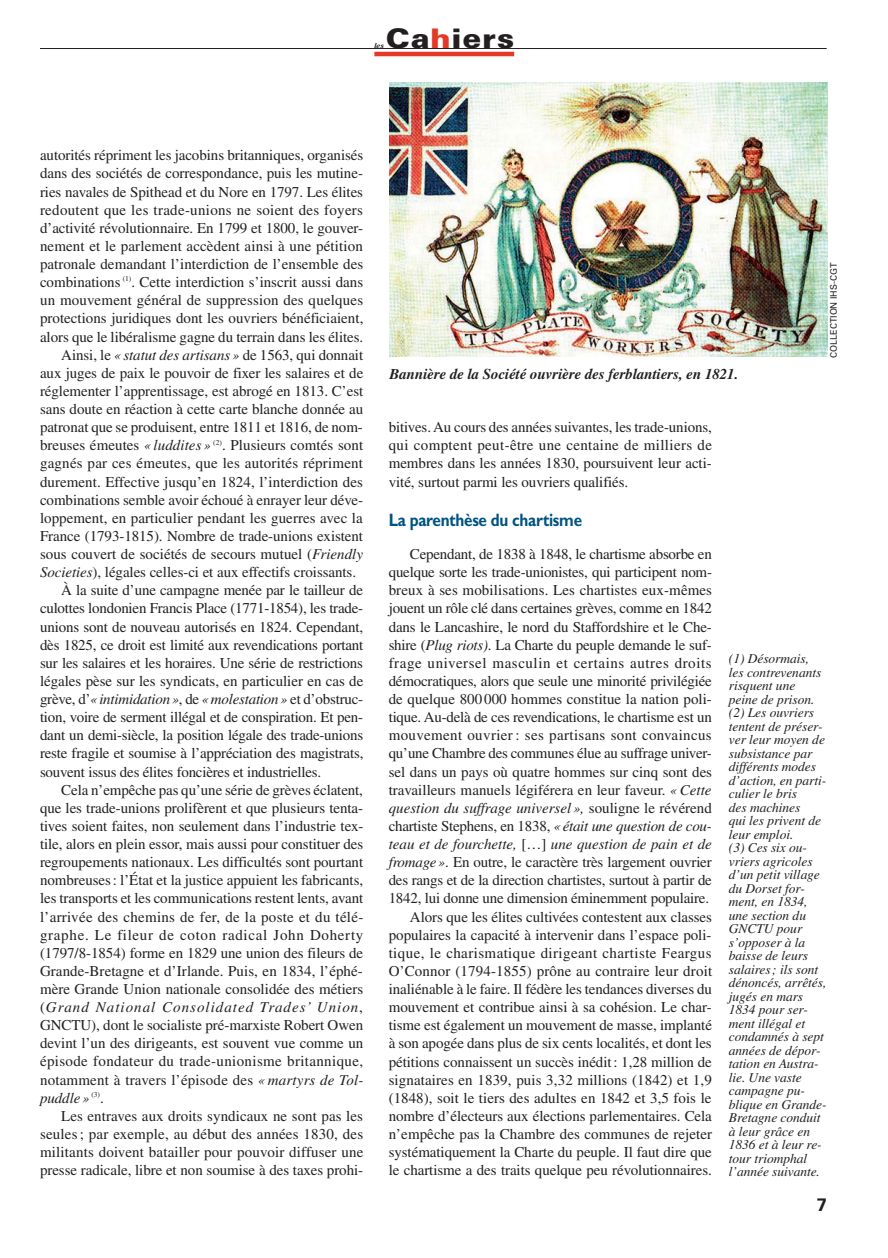
<style>
.page{position:relative;width:888px;height:1258px;background:#fff}
.page>*{position:absolute;margin:0;border:0;box-sizing:border-box;transform-origin:0 0}
.t1{font:900 27px "Univers";letter-spacing:.02em;color:#231f20;scale:1.15 1}
.t2{font:700 18px "Gill Sans";letter-spacing:-.015em;color:#005380;scale:.85 1}
.t3{font:700 18px "Univers";color:#231f20}
.t4{font:15px/18.1px "Times";letter-spacing:-.005em;color:#231f20;text-align:justify}
.t5{font:15px "Times";letter-spacing:.02em;color:#231f20}
.t6{font:15px "Times";letter-spacing:.015em;color:#231f20}
.t7{font:italic 15px "Times";letter-spacing:-.015em;color:#231f20}
.t8{font:italic 15px "Times";letter-spacing:.05em;color:#231f20}
.t9{font:italic 700 15px "Times";letter-spacing:-.005em;color:#231f20}
.t10{font:15px "Times";letter-spacing:.025em;color:#231f20}
.t11{font:15px "Times";letter-spacing:.045em;color:#231f20}
.t12{font:italic 13.5px/13.5px "Times";letter-spacing:-.005em;color:#231f20}
.t13{font:9px "Univers";letter-spacing:-.005em;color:#231f20}
.t14{font:italic 700 7.5px "Garamond";color:#231f20}
.s1{color:#e43926}
.s2{font-style:italic}
.s3{font-style:normal}
</style>
<div class="page">
<hr style="left:374px;top:52px;width:140px;height:4px;background:#e43926">
<hr style="left:40px;top:48px;width:787px;height:1px;background:#231f20">
<img style="left:390px;top:83px;width:437px;height:273px">
<h1 class="t1" style="left:386px;top:28px;width:113px">Ca<span class="s1">h</span>iers</h1>
<p class="t14" style="left:374px;top:42px;width:11px">les</p>
<p class="t4" style="left:40px;top:148px;width:325px">autorités répriment les jacobins britanniques, organisés</p>
<p class="t4" style="left:40px;top:166px;width:324px">dans des sociétés de correspondance, puis les mutine-</p>
<p class="t4" style="left:40px;top:184px;width:325px">ries navales de Spithead et du Nore en 1797. Les élites</p>
<p class="t5" style="left:40px;top:204px;width:325px">redoutent que les trade-unions ne soient des foyers</p>
<p class="t4" style="left:40px;top:220px;width:325px">d’activité révolutionnaire. En 1799 et 1800, le gouver-</p>
<p class="t4" style="left:40px;top:238px;width:324px">nement et le parlement accèdent ainsi à une pétition</p>
<p class="t4" style="left:40px;top:256px;width:325px">patronale demandant l’interdiction de l’ensemble des</p>
<p class="t4" style="left:40px;top:274px;width:325px">combinations <sup>(1)</sup>. Cette interdiction s’inscrit aussi dans</p>
<p class="t4" style="left:40px;top:293px;width:325px">un mouvement général de suppression des quelques</p>
<p class="t4" style="left:40px;top:311px;width:325px">protections juridiques dont les ouvriers bénéficiaient,</p>
<p class="t4" style="left:40px;top:329px;width:325px">alors que le libéralisme gagne du terrain dans les élites.</p>
<p class="t4" style="left:61px;top:347px;width:303px">Ainsi, le <span class="s2">« statut des artisans »</span> de 1563, qui donnait</p>
<p class="t4" style="left:40px;top:365px;width:325px">aux juges de paix le pouvoir de fixer les salaires et de</p>
<p class="t4" style="left:40px;top:383px;width:325px">réglementer l’apprentissage, est abrogé en 1813. C’est</p>
<p class="t4" style="left:40px;top:401px;width:325px">sans doute en réaction à cette carte blanche donnée au</p>
<p class="t4" style="left:40px;top:419px;width:324px">patronat que se produisent, entre 1811 et 1816, de nom-</p>
<p class="t4" style="left:40px;top:438px;width:325px">breuses émeutes <span class="s2">« luddites »</span> <sup>(2)</sup>. Plusieurs comtés sont</p>
<p class="t6" style="left:40px;top:458px;width:325px">gagnés par ces émeutes, que les autorités répriment</p>
<p class="t4" style="left:40px;top:474px;width:324px">durement. Effective jusqu’en 1824, l’interdiction des</p>
<p class="t4" style="left:40px;top:492px;width:325px">combinations semble avoir échoué à enrayer leur déve-</p>
<p class="t4" style="left:40px;top:510px;width:324px">loppement, en particulier pendant les guerres avec la</p>
<p class="t4" style="left:40px;top:528px;width:325px">France (1793-1815). Nombre de trade-unions existent</p>
<p class="t4" style="left:40px;top:546px;width:325px">sous couvert de sociétés de secours mutuel (<span class="s2">Friendly</span></p>
<p class="t4" style="left:40px;top:564px;width:318px"><span class="s2">Societies</span>), légales celles-ci et aux effectifs croissants.</p>
<p class="t4" style="left:61px;top:583px;width:303px">À la suite d’une campagne menée par le tailleur de</p>
<p class="t4" style="left:40px;top:601px;width:325px">culottes londonien Francis Place (1771-1854), les trade-</p>
<p class="t4" style="left:40px;top:619px;width:325px">unions sont de nouveau autorisés en 1824. Cependant,</p>
<p class="t4" style="left:40px;top:637px;width:325px">dès 1825, ce droit est limité aux revendications portant</p>
<p class="t4" style="left:40px;top:655px;width:324px">sur les salaires et les horaires. Une série de restrictions</p>
<p class="t4" style="left:40px;top:673px;width:325px">légales pèse sur les syndicats, en particulier en cas de</p>
<p class="t7" style="left:40px;top:693px;width:325px"><span class="s3">grève, d’</span>« intimidation »<span class="s3">, de</span> « molestation » <span class="s3">et d’obstruc-</span></p>
<p class="t4" style="left:40px;top:709px;width:325px">tion, voire de serment illégal et de conspiration. Et pen-</p>
<p class="t4" style="left:40px;top:727px;width:325px">dant un demi-siècle, la position légale des trade-unions</p>
<p class="t4" style="left:40px;top:746px;width:325px">reste fragile et soumise à l’appréciation des magistrats,</p>
<p class="t4" style="left:40px;top:764px;width:283px">souvent issus des élites foncières et industrielles.</p>
<p class="t4" style="left:61px;top:782px;width:303px">Cela n’empêche pas qu’une série de grèves éclatent,</p>
<p class="t4" style="left:40px;top:800px;width:325px">que les trade-unions prolifèrent et que plusieurs tenta-</p>
<p class="t4" style="left:40px;top:818px;width:325px">tives soient faites, non seulement dans l’industrie tex-</p>
<p class="t4" style="left:40px;top:836px;width:325px">tile, alors en plein essor, mais aussi pour constituer des</p>
<p class="t4" style="left:40px;top:854px;width:325px">regroupements nationaux. Les difficultés sont pourtant</p>
<p class="t4" style="left:40px;top:872px;width:325px">nombreuses : l’État et la justice appuient les fabricants,</p>
<p class="t4" style="left:40px;top:891px;width:325px">les transports et les communications restent lents, avant</p>
<p class="t5" style="left:40px;top:911px;width:325px">l’arrivée des chemins de fer, de la poste et du télé-</p>
<p class="t11" style="left:40px;top:929px;width:325px">graphe. Le fileur de coton radical John Doherty</p>
<p class="t4" style="left:40px;top:945px;width:325px">(1797/8-1854) forme en 1829 une union des fileurs de</p>
<p class="t4" style="left:40px;top:963px;width:324px">Grande-Bretagne et d’Irlande. Puis, en 1834, l’éphé-</p>
<p class="t4" style="left:40px;top:981px;width:325px">mère Grande Union nationale consolidée des métiers</p>
<p class="t8" style="left:40px;top:1001px;width:325px"><span class="s3">(</span>Grand National Consolidated Trades’ Union<span class="s3">,</span></p>
<p class="t4" style="left:40px;top:1017px;width:325px">GNCTU), dont le socialiste pré-marxiste Robert Owen</p>
<p class="t4" style="left:40px;top:1036px;width:325px">devint l’un des dirigeants, est souvent vue comme un</p>
<p class="t10" style="left:40px;top:1056px;width:325px">épisode fondateur du trade-unionisme britannique,</p>
<p class="t4" style="left:40px;top:1072px;width:325px">notamment à travers l’épisode des <span class="s2">« martyrs de Tol-</span></p>
<p class="t8" style="left:40px;top:1092px;width:65px">puddle » <sup>(3)</sup><span class="s3">.</span></p>
<p class="t4" style="left:61px;top:1108px;width:303px">Les entraves aux droits syndicaux ne sont pas les</p>
<p class="t6" style="left:40px;top:1129px;width:325px">seules ; par exemple, au début des années 1830, des</p>
<p class="t4" style="left:40px;top:1144px;width:325px">militants doivent batailler pour pouvoir diffuser une</p>
<p class="t4" style="left:40px;top:1163px;width:325px">presse radicale, libre et non soumise à des taxes prohi-</p>
<p class="t9" style="left:389px;top:368px;width:350px">Bannière de la Société ouvrière des ferblantiers, en 1821.</p>
<p class="t13" style="left:830px;top:358px;width:96px;rotate:-90deg">COLLECTION IHS-CGT</p>
<p class="t4" style="left:389px;top:419px;width:325px">bitives. Au cours des années suivantes, les trade-unions, qui comptent peut-être une centaine de milliers de membres dans les années 1830, poursuivent leur acti&shy;vité, surtout parmi les ouvriers qualifiés.</p>
<p class="t2" style="left:389px;top:513px;width:229px">La parenthèse du chartisme</p>
<p class="t4" style="left:389px;top:546px;width:325px;text-align:right">Cependant, de 1838 à 1848, le chartisme absorbe en quelque sorte les trade-unionistes, qui participent nom&shy;breux à ses mobilisations. Les chartistes eux-mêmes jouent un rôle clé dans certaines grèves, comme en 1842 dans le Lancashire, le nord du Staffordshire et le Che&shy;shire (<span class="s2">Plug riots)</span>. La Charte du peuple demande le suf&shy;frage universel masculin et certains autres droits démocratiques, alors que seule une minorité privilégiée de quelque 800 000 hommes constitue la nation poli&shy;tique. Au-delà de ces revendications, le chartisme est un mouvement ouvrier : ses partisans sont convaincus qu’une Chambre des communes élue au suffrage univer&shy;sel dans un pays où quatre hommes sur cinq sont des travailleurs manuels légiférera en leur faveur. <span class="s2">« Cette question du suffrage universel »,</span> souligne le révérend chartiste Stephens, en 1838, <span class="s2">« était une question de cou&shy;teau et de fourchette,</span> […] <span class="s2">une question de pain et de fromage »</span>. En outre, le caractère très largement ouvrier des rangs et de la direction chartistes, surtout à partir de 1842, lui donne une dimension éminemment populaire.<br>Alors que les élites cultivées contestent aux classes populaires la capacité à intervenir dans l’espace poli&shy;tique, le charismatique dirigeant chartiste Feargus O’Connor (1794-1855) prône au contraire leur droit inaliénable à le faire. Il fédère les tendances diverses du mouvement et contribue ainsi à sa cohésion. Le char&shy;tisme est également un mouvement de masse, implanté à son apogée dans plus de six cents localités, et dont les pétitions connaissent un succès inédit : 1,28 million de signataires en 1839, puis 3,32 millions (1842) et 1,9 (1848), soit le tiers des adultes en 1842 et 3,5 fois le nombre d’électeurs aux élections parlementaires. Cela n’empêche pas la Chambre des communes de rejeter systématiquement la Charte du peuple. Il faut dire que le chartisme a des traits quelque peu révolutionnaires.</p>
<p class="t12" style="left:729px;top:653px;width:99px">(1) Désormais, les contrevenants risquent une peine de prison. (2) Les ouvriers tentent de préser&shy;ver leur moyen de subsistance par différents modes d’action, en parti&shy;culier le bris<br>des machines<br>qui les privent de leur emploi.<br>(3) Ces six ou&shy;vriers agricoles d’un petit village du Dorset for&shy;ment, en 1834, une section du<br>GNCTU pour s’opposer à la baisse de leurs salaires ; ils sont dénoncés, arrêtés, jugés en mars<br>1834 pour ser&shy;ment illégal et condamnés à sept années de dépor&shy;tation en Austra&shy;lie. Une vaste campagne pu&shy;blique en Grande-<br>Bretagne conduit à leur grâce en<br>1836 et à leur re&shy;tour triomphal l’année suivante.</p>
<p class="t3" style="left:817px;top:1198px;width:12px">7</p>
</div>
